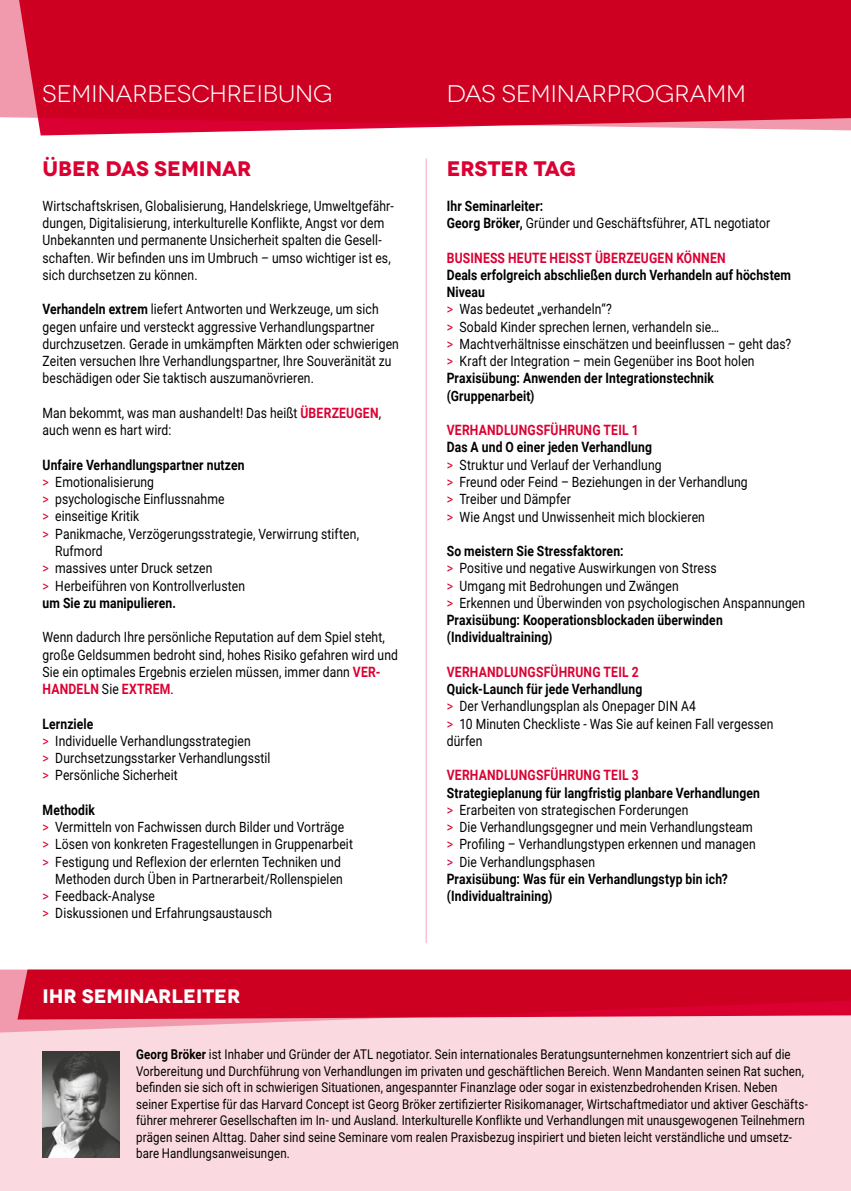
<style>
.page{position:relative;width:851px;height:1191px;background:#fff}
.page>*{position:absolute;margin:0;border:0;box-sizing:border-box;transform-origin:0 0}
.t1{font:24px "Novecentowide";color:#fff}
.t2{font:700 21px "Novecentowide";letter-spacing:-.01em;color:#db0032}
.t3{font:700 19.5px "Novecentowide";color:#fff}
.t4{font:14.25px/17.2px "Roboto";letter-spacing:.01em;color:#000;scale:.85 1}
.t5{font:700 14.25px "Roboto";letter-spacing:.02em;color:#db0032;scale:.85 1}
.t6{font:700 14.25px "Roboto";letter-spacing:.01em;color:#000;scale:.85 1}
.t7{font:13.5px/16.5px "Roboto";letter-spacing:.01em;color:#000;scale:.85 1}
.s1{font-weight:700}
.s2{font-weight:700;color:#db0032}
.s3{color:#db0032}
</style>
<div class="page">
<div style="left:0;top:1013px;width:850px;height:178px;background:#fad9e0"></div>
<div style="left:0;top:0;width:17px;height:118px;background:#f199ad"></div>
<svg style="left:17px;top:0;width:833px;height:135px;background:#d11030"></svg>
<svg style="left:0;top:969px;width:357px;height:63px;fill:#f199ad"></svg>
<svg style="left:17px;top:969px;width:833px;height:50px;background:#d0092b"></svg>
<hr style="left:425px;top:158px;width:2px;height:785px;background:#f4b3c1">
<img style="left:43px;top:1051px;width:76px;height:106px">
<h1 class="t1" style="left:43px;top:80px;width:291px">SEMINARBESCHREIBUNG</h1>
<h2 class="t2" style="left:43px;top:156px;width:210px">ÜBER DAS SEMINAR</h2>
<p class="t4" style="left:43px;top:197px;width:415px">Wirtschaftskrisen, Globalisierung, Handelskriege, Umweltgefähr&shy;dungen, Digitalisierung, interkulturelle Konflikte, Angst vor dem Unbekannten und permanente Unsicherheit spalten die Gesell&shy;schaften. Wir befinden uns im Umbruch – umso wichtiger ist es, sich durchsetzen zu können.</p>
<p class="t4" style="left:43px;top:300px;width:421px"><span class="s1">Verhandeln extrem</span> liefert Antworten und Werkzeuge, um sich gegen unfaire und versteckt aggressive Verhandlungspartner durchzusetzen. Gerade in umkämpften Märkten oder schwierigen Zeiten versuchen Ihre Verhandlungspartner, Ihre Souveränität zu beschädigen oder Sie taktisch auszumanövrieren.</p>
<p class="t4" style="left:43px;top:404px;width:400px">Man bekommt, was man aushandelt! Das heißt <span class="s2">ÜBERZEUGEN</span>, auch wenn es hart wird:</p>
<p class="t6" style="left:43px;top:454px;width:239px">Unfaire Verhandlungspartner nutzen</p>
<p class="t4" style="left:43px;top:473px;width:133px"><span class="s3">&gt;</span> Emotionalisierung</p>
<p class="t4" style="left:43px;top:490px;width:216px"><span class="s3">&gt;</span> psychologische Einflussnahme</p>
<p class="t4" style="left:43px;top:507px;width:115px"><span class="s3">&gt;</span> einseitige Kritik</p>
<p class="t4" style="left:43px;top:524px;width:374px"><span class="s3">&gt;</span> Panikmache, Verzögerungsstrategie, Verwirrung stiften,</p>
<p class="t4" style="left:55px;top:542px;width:57px">Rufmord</p>
<p class="t4" style="left:43px;top:559px;width:201px"><span class="s3">&gt;</span> massives unter Druck setzen</p>
<p class="t4" style="left:43px;top:576px;width:240px"><span class="s3">&gt;</span> Herbeiführen von Kontrollverlusten</p>
<p class="t6" style="left:43px;top:593px;width:158px">um Sie zu manipulieren.</p>
<p class="t4" style="left:43px;top:628px;width:419px">Wenn dadurch Ihre persönliche Reputation auf dem Spiel steht, große Geldsummen bedroht sind, hohes Risiko gefahren wird und Sie ein optimales Ergebnis erzielen müssen, immer dann <span class="s2">VER-HANDELN</span> Sie <span class="s2">EXTREM</span>.</p>
<p class="t4" style="left:43px;top:714px;width:269px"><span class="s1">Lernziele<br></span><span class="s3">&gt;</span> Individuelle Verhandlungsstrategien<br><span class="s3">&gt;</span> Durchsetzungsstarker Verhandlungsstil <span class="s3">&gt;</span> Persönliche Sicherheit</p>
<p class="t6" style="left:43px;top:799px;width:63px">Methodik</p>
<p class="t4" style="left:43px;top:818px;width:356px"><span class="s3">&gt;</span> Vermitteln von Fachwissen durch Bilder und Vorträge</p>
<p class="t4" style="left:43px;top:835px;width:367px"><span class="s3">&gt;</span> Lösen von konkreten Fragestellungen in Gruppenarbeit</p>
<p class="t4" style="left:43px;top:852px;width:352px"><span class="s3">&gt;</span> Festigung und Reflexion der erlernten Techniken und</p>
<p class="t4" style="left:55px;top:869px;width:340px">Methoden durch Üben in Partnerarbeit/Rollenspielen</p>
<p class="t4" style="left:43px;top:887px;width:134px"><span class="s3">&gt;</span> Feedback-Analyse</p>
<p class="t4" style="left:43px;top:904px;width:272px"><span class="s3">&gt;</span> Diskussionen und Erfahrungsaustausch</p>
<h3 class="t3" style="left:43px;top:983px;width:199px">IHR SEMINARLEITER</h3>
<h1 class="t1" style="left:446px;top:80px;width:301px">DAS SEMINARPROGRAMM</h1>
<h2 class="t2" style="left:446px;top:156px;width:131px">ERSTER TAG</h2>
<p class="t4" style="left:446px;top:197px;width:382px"><span class="s1">Ihr Seminarleiter:<br>Georg Bröker,</span> Gründer und Geschäftsführer, ATL negotiator</p>
<p class="t5" style="left:446px;top:247px;width:329px">BUSINESS HEUTE HEISST ÜBERZEUGEN KÖNNEN</p>
<p class="t4" style="left:446px;top:266px;width:406px"><span class="s1">Deals erfolgreich abschließen durch Verhandeln auf höchstem Niveau<br></span><span class="s3">&gt;</span> Was bedeutet „verhandeln“?<br><span class="s3">&gt;</span> Sobald Kinder sprechen lernen, verhandeln sie…<br><span class="s3">&gt;</span> Machtverhältnisse einschätzen und beeinflussen – geht das? <span class="s3">&gt;</span> Kraft der Integration – mein Gegenüber ins Boot holen <span class="s1">Praxisübung: Anwenden der Integrationstechnik (Gruppenarbeit)</span></p>
<p class="t5" style="left:446px;top:420px;width:227px">VERHANDLUNGSFÜHRUNG TEIL 1</p>
<p class="t4" style="left:446px;top:438px;width:355px"><span class="s1">Das A und O einer jeden Verhandlung<br></span><span class="s3">&gt;</span> Struktur und Verlauf der Verhandlung<br><span class="s3">&gt;</span> Freund oder Feind – Beziehungen in der Verhandlung <span class="s3">&gt;</span> Treiber und Dämpfer<br><span class="s3">&gt;</span> Wie Angst und Unwissenheit mich blockieren</p>
<p class="t4" style="left:446px;top:542px;width:423px"><span class="s1">So meistern Sie Stressfaktoren:<br></span><span class="s3">&gt;</span> Positive und negative Auswirkungen von Stress<br><span class="s3">&gt;</span> Umgang mit Bedrohungen und Zwängen<br><span class="s3">&gt;</span> Erkennen und Überwinden von psychologischen Anspannungen <span class="s1">Praxisübung: Kooperationsblockaden überwinden (Individualtraining)</span></p>
<p class="t5" style="left:446px;top:662px;width:227px">VERHANDLUNGSFÜHRUNG TEIL 2</p>
<p class="t4" style="left:446px;top:680px;width:386px"><span class="s1">Quick-Launch für jede Verhandlung<br></span><span class="s3">&gt;</span> Der Verhandlungsplan als Onepager DIN A4<br><span class="s3">&gt;</span> 10 Minuten Checkliste - Was Sie auf keinen Fall vergessen dürfen</p>
<p class="t5" style="left:446px;top:765px;width:227px">VERHANDLUNGSFÜHRUNG TEIL 3</p>
<p class="t4" style="left:446px;top:783px;width:370px"><span class="s1">Strategieplanung für langfristig planbare Verhandlungen </span><span class="s3">&gt;</span> Erarbeiten von strategischen Forderungen<br><span class="s3">&gt;</span> Die Verhandlungsgegner und mein Verhandlungsteam <span class="s3">&gt;</span> Profiling – Verhandlungstypen erkennen und managen <span class="s3">&gt;</span> Die Verhandlungsphasen<br><span class="s1">Praxisübung: Was für ein Verhandlungstyp bin ich? (Individualtraining)</span></p>
<p class="t7" style="left:136px;top:1045px;width:791px"><span class="s1">Georg Bröker</span> ist Inhaber und Gründer der ATL negotiator. Sein internationales Beratungsunternehmen konzentriert sich auf die Vorbereitung und Durchführung von Verhandlungen im privaten und geschäftlichen Bereich. Wenn Mandanten seinen Rat suchen, befinden sie sich oft in schwierigen Situationen, angespannter Finanzlage oder sogar in existenzbedrohenden Krisen. Neben seiner Expertise für das Harvard Concept ist Georg Bröker zertifizierter Risikomanager, Wirtschaftmediator und aktiver Geschäfts&shy;führer mehrerer Gesellschaften im In- und Ausland. Interkulturelle Konflikte und Verhandlungen mit unausgewogenen Teilnehmern prägen seinen Alttag. Daher sind seine Seminare vom realen Praxisbezug inspiriert und bieten leicht verständliche und umsetz&shy;bare Handlungsanweisungen.</p>
</div>
